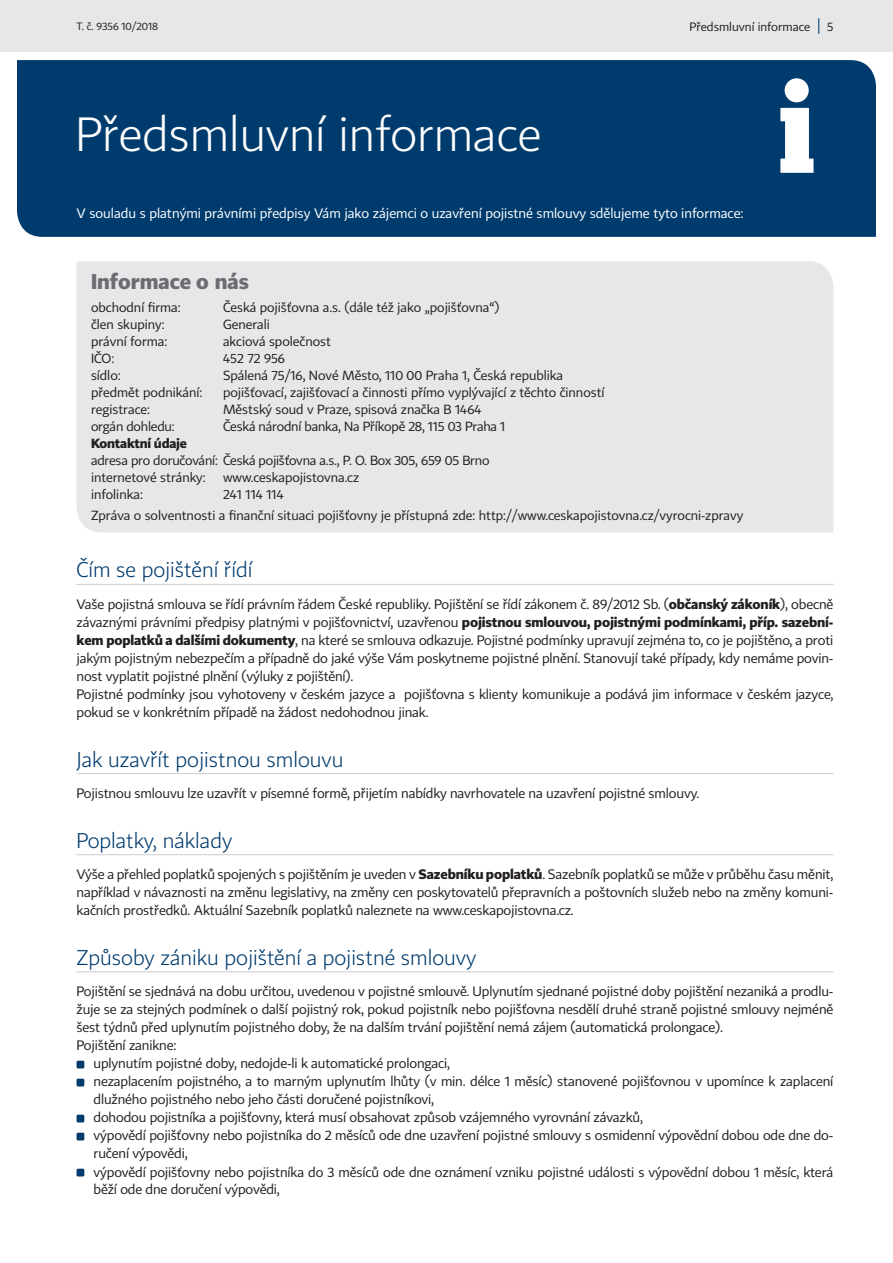
<style>
.page{position:relative;width:893px;height:1263px;background:#fff}
.page>*{position:absolute;margin:0;border:0;box-sizing:border-box;transform-origin:0 0}
.t1{font:47.25px "CP Light";color:#fff}
.t2{font:21px "CP Light";color:#003b6e}
.t3{font:700 21px "CP";color:#6c6d70}
.t4{font:13.5px/18px "CP";letter-spacing:-.01em;color:#231f20}
.t5{font:13.5px "CP";color:#fff}
.t6{font:13.05px/17px "CP";color:#231f20}
.t7{font:700 13.05px "CP";letter-spacing:-.015em;color:#231f20}
.t8{font:12px "CP";color:#231f20}
.t9{font:10.5px "CP";color:#231f20}
.s1{font-size:15px;color:#003b6e}
.s2{font-weight:700}
</style>
<div class="page">
<div style="left:0;top:0;width:893px;height:51px;background:#e6e7e9"></div>
<div style="left:17px;top:60px;width:859px;height:177px;background:#003b6e"></div>
<hr style="left:77px;top:584px;width:756px;height:1px;background:#d1d2d4">
<hr style="left:77px;top:773px;width:756px;height:1px;background:#d1d2d4">
<hr style="left:77px;top:854px;width:756px;height:1px;background:#d1d2d4">
<hr style="left:77px;top:971px;width:756px;height:1px;background:#d1d2d4">
<div style="left:77px;top:1061px;width:7px;height:7px;background:#003b6e;border-radius:2px"></div>
<div style="left:77px;top:1079px;width:7px;height:7px;background:#003b6e;border-radius:2px"></div>
<div style="left:77px;top:1115px;width:7px;height:7px;background:#003b6e;border-radius:2px"></div>
<div style="left:77px;top:1133px;width:7px;height:7px;background:#003b6e;border-radius:2px"></div>
<div style="left:77px;top:1169px;width:7px;height:7px;background:#003b6e;border-radius:2px"></div>
<div style="left:77px;top:261px;width:756px;height:271px;background:#e6e7e9"></div>
<div style="left:785px;top:78px;width:24px;height:24px;background:#fff;border-radius:50%"></div>
<svg style="left:780px;top:108px;width:33px;height:65px"></svg>
<p class="t9" style="left:77px;top:20px;width:83px">T. č. 9356 10/2018</p>
<p class="t8" style="left:689px;top:20px;width:146px">Předsmluvní informace <span class="s1">|</span> 5</p>
<h1 class="t1" style="left:75px;top:106px;width:467px">Předsmluvní informace</h1>
<p class="t5" style="left:77px;top:205px;width:668px">V souladu s platnými právními předpisy Vám jako zájemci o uzavření pojistné smlouvy sdělujeme tyto informace:</p>
<h2 class="t3" style="left:91px;top:268px;width:160px">Informace o nás</h2>
<p class="t6" style="left:91px;top:299px;width:91px">obchodní firma:</p>
<p class="t6" style="left:223px;top:299px;width:278px">Česká pojišťovna a.s. (dále též jako „pojišťovna“)</p>
<p class="t6" style="left:91px;top:316px;width:75px">člen skupiny:</p>
<p class="t6" style="left:223px;top:316px;width:48px">Generali</p>
<p class="t6" style="left:91px;top:333px;width:78px">právní forma:</p>
<p class="t6" style="left:223px;top:333px;width:110px">akciová společnost</p>
<p class="t6" style="left:91px;top:350px;width:25px">IČO:</p>
<p class="t6" style="left:223px;top:350px;width:64px">452 72 956</p>
<p class="t6" style="left:91px;top:367px;width:31px">sídlo:</p>
<p class="t6" style="left:223px;top:367px;width:342px">Spálená 75/16, Nové Město, 110 00 Praha 1, Česká republika</p>
<p class="t6" style="left:91px;top:384px;width:113px">předmět podnikání:</p>
<p class="t6" style="left:223px;top:384px;width:383px">pojišťovací, zajišťovací a činnosti přímo vyplývající z těchto činností</p>
<p class="t6" style="left:91px;top:400px;width:61px">registrace:</p>
<p class="t6" style="left:223px;top:400px;width:260px">Městský soud v Praze, spisová značka B 1464</p>
<p class="t6" style="left:91px;top:417px;width:85px">orgán dohledu:</p>
<p class="t6" style="left:223px;top:417px;width:284px">Česká národní banka, Na Příkopě 28, 115 03 Praha 1</p>
<p class="t7" style="left:91px;top:435px;width:98px">Kontaktní údaje</p>
<p class="t6" style="left:91px;top:451px;width:400px">adresa pro doručování: Česká pojišťovna a.s., P. O. Box 305, 659 05 Brno internetové stránky:</p>
<p class="t6" style="left:223px;top:468px;width:138px">www.ceskapojistovna.cz</p>
<p class="t6" style="left:91px;top:485px;width:53px">infolinka:</p>
<p class="t6" style="left:91px;top:483px;width:654px;line-height:21.1px;text-indent:132px">241 114 114<br>Zpráva o solventnosti a finanční situaci pojišťovny je přístupná zde: http://www.ceskapojistovna.cz/vyrocni-zpravy</p>
<h2 class="t2" style="left:77px;top:557px;width:177px">Čím se pojištění řídí</h2>
<p class="t4" style="left:77px;top:595px;width:758px">Vaše pojistná smlouva se řídí právním řádem České republiky. Pojištění se řídí zákonem č. 89/2012 Sb. (<span class="s2">občanský zákoník</span>), obecně závaznými právními předpisy platnými v pojišťovnictví, uzavřenou <span class="s2">pojistnou smlouvou, pojistnými podmínkami, příp. sazební&shy;kem poplatků a dalšími dokumenty</span>, na které se smlouva odkazuje. Pojistné podmínky upravují zejména to, co je pojištěno, a proti jakým pojistným nebezpečím a případně do jaké výše Vám poskytneme pojistné plnění. Stanovují také případy, kdy nemáme povin&shy;nost vyplatit pojistné plnění (výluky z pojištění).<br>Pojistné podmínky jsou vyhotoveny v českém jazyce a pojišťovna s klienty komunikuje a podává jim informace v českém jazyce, pokud se v konkrétním případě na žádost nedohodnou jinak.</p>
<h2 class="t2" style="left:77px;top:746px;width:268px">Jak uzavřít pojistnou smlouvu</h2>
<p class="t4" style="left:77px;top:784px;width:624px">Pojistnou smlouvu lze uzavřít v písemné formě, přijetím nabídky navrhovatele na uzavření pojistné smlouvy.</p>
<h2 class="t2" style="left:77px;top:828px;width:157px">Poplatky, náklady</h2>
<p class="t4" style="left:77px;top:865px;width:758px;text-align:justify">Výše a přehled poplatků spojených s pojištěním je uveden v <span class="s2">Sazebníku poplatků</span>. Sazebník poplatků se může v průběhu času měnit, například v návaznosti na změnu legislativy, na změny cen poskytovatelů přepravních a poštovních služeb nebo na změny komuni&shy;kačních prostředků. Aktuální Sazebník poplatků naleznete na www.ceskapojistovna.cz.</p>
<h2 class="t2" style="left:77px;top:945px;width:401px">Způsoby zániku pojištění a pojistné smlouvy</h2>
<p class="t4" style="left:77px;top:982px;width:758px">Pojištění se sjednává na dobu určitou, uvedenou v pojistné smlouvě. Uplynutím sjednané pojistné doby pojištění nezaniká a prodlu-</p>
<p class="t4" style="left:77px;top:1000px;width:758px">žuje se za stejných podmínek o další pojistný rok, pokud pojistník nebo pojišťovna nesdělí druhé straně pojistné smlouvy nejméně</p>
<p class="t4" style="left:77px;top:1018px;width:648px">šest týdnů před uplynutím pojistného doby, že na dalším trvání pojištění nemá zájem (automatická prolongace).</p>
<p class="t4" style="left:77px;top:1036px;width:101px">Pojištění zanikne:</p>
<p class="t4" style="left:94px;top:1054px;width:358px">uplynutím pojistné doby, nedojde-li k automatické prolongaci,</p>
<p class="t4" style="left:94px;top:1072px;width:741px">nezaplacením pojistného, a to marným uplynutím lhůty (v min. délce 1 měsíc) stanovené pojišťovnou v upomínce k zaplacení</p>
<p class="t4" style="left:94px;top:1090px;width:342px">dlužného pojistného nebo jeho části doručené pojistníkovi,</p>
<p class="t4" style="left:94px;top:1108px;width:551px">dohodou pojistníka a pojišťovny, která musí obsahovat způsob vzájemného vyrovnání závazků,</p>
<p class="t4" style="left:94px;top:1126px;width:741px">výpovědí pojišťovny nebo pojistníka do 2 měsíců ode dne uzavření pojistné smlouvy s osmidenní výpovědní dobou ode dne do-</p>
<p class="t4" style="left:94px;top:1144px;width:96px">ručení výpovědi,</p>
<p class="t4" style="left:94px;top:1162px;width:741px">výpovědí pojišťovny nebo pojistníka do 3 měsíců ode dne oznámení vzniku pojistné události s výpovědní dobou 1 měsíc, která</p>
<p class="t4" style="left:94px;top:1180px;width:188px">běží ode dne doručení výpovědi,</p>
</div>
